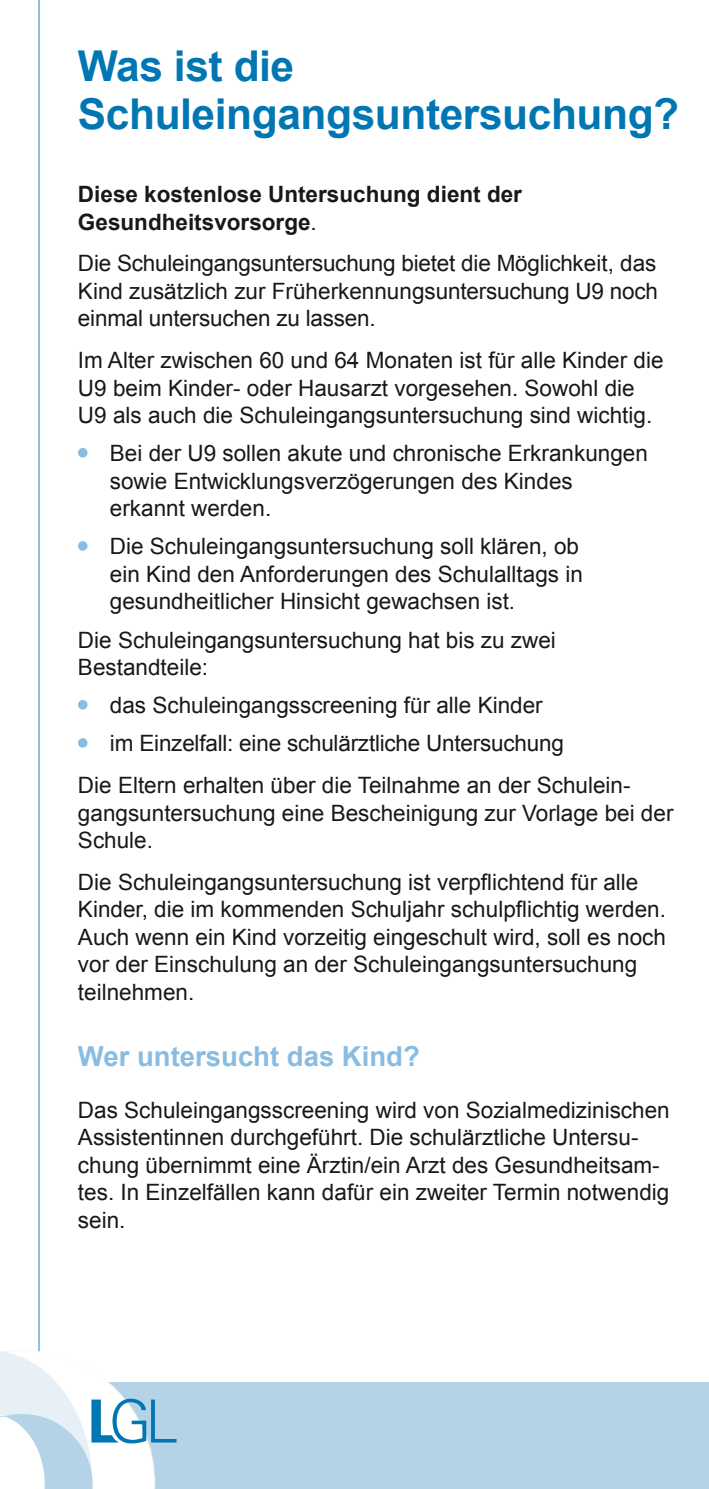
<style>
.page{position:relative;width:709px;height:1489px;background:#fff}
.page>*{position:absolute;margin:0;border:0;box-sizing:border-box;transform-origin:0 0}
.t1{font:700 42.5px/47.5px "Arial";letter-spacing:-.01em;color:#0077b3}
.t2{font:700 27.5px "Arial";color:#89bce2}
.t3{font:22.5px/27.5px "Arial";color:#1a171c}
.t4{font:700 22.5px/27.5px "Arial";color:#1a171c}
.s1{font-weight:400}
</style>
<div class="page">
<hr style="left:38px;top:0;width:2px;height:1351px;background:#89bce2">
<div style="left:99px;top:1382px;width:610px;height:106px;background:#b5d3e7"></div>
<div style="left:78px;top:448px;width:9px;height:9px;background:#89bce2;border-radius:50%"></div>
<div style="left:78px;top:541px;width:9px;height:9px;background:#89bce2;border-radius:50%"></div>
<div style="left:78px;top:700px;width:9px;height:9px;background:#89bce2;border-radius:50%"></div>
<div style="left:78px;top:738px;width:9px;height:9px;background:#89bce2;border-radius:50%"></div>
<svg style="left:0;top:1350px;width:176px;height:138px"></svg>
<h1 class="t1" style="left:78px;top:44px;width:602px">Was ist die<br>Schuleingangsuntersuchung?</h1>
<p class="t4" style="left:78px;top:181px;width:445px">Diese kostenlose Untersuchung dient der<br>Gesundheitsvorsorge<span class="s1">.</span></p>
<p class="t3" style="left:78px;top:250px;width:581px;text-align:justify">Die Schuleingangsuntersuchung bietet die Möglichkeit, das Kind zusätzlich zur Früherkennungsuntersuchung U9 noch einmal untersuchen zu lassen.</p>
<p class="t3" style="left:78px;top:346px;width:587px">Im Alter zwischen 60 und 64 Monaten ist für alle Kinder die<br>U9 beim Kinder- oder Hausarzt vorgesehen. Sowohl die<br>U9 als auch die Schuleingangsuntersuchung sind wichtig.</p>
<p class="t3" style="left:110px;top:440px;width:539px">Bei der U9 sollen akute und chronische Erkrankungen sowie Entwicklungsverzögerungen des Kindes erkannt werden.</p>
<p class="t3" style="left:110px;top:533px;width:474px">Die Schuleingangsuntersuchung soll klären, ob ein Kind den Anforderungen des Schulalltags in gesundheitlicher Hinsicht gewachsen ist.</p>
<p class="t3" style="left:78px;top:626px;width:479px">Die Schuleingangsuntersuchung hat bis zu zwei<br>Bestandteile:</p>
<p class="t3" style="left:110px;top:686px;width:455px;line-height:38.2px">das Schuleingangsscreening für alle Kinder im Einzelfall: eine schulärztliche Untersuchung</p>
<p class="t3" style="left:78px;top:771px;width:597px">Die Eltern erhalten über die Teilnahme an der Schulein&shy;gangsuntersuchung eine Bescheinigung zur Vorlage bei der<br>Schule.</p>
<p class="t3" style="left:78px;top:868px;width:589px">Die Schuleingangsuntersuchung ist verpflichtend für alle Kinder, die im kommenden Schuljahr schulpflichtig werden.<br>Auch wenn ein Kind vorzeitig eingeschult wird, soll es noch vor der Einschulung an der Schuleingangsuntersuchung teilnehmen.</p>
<p class="t2" style="left:78px;top:1038px;width:343px">Wer untersucht das Kind?</p>
<p class="t3" style="left:78px;top:1096px;width:593px">Das Schuleingangsscreening wird von Sozialmedizinischen Assistentinnen durchgeführt. Die schulärztliche Untersu&shy;chung übernimmt eine Ärztin/ein Arzt des Gesundheitsam&shy;tes. In Einzelfällen kann dafür ein zweiter Termin notwendig sein.</p>
</div>
